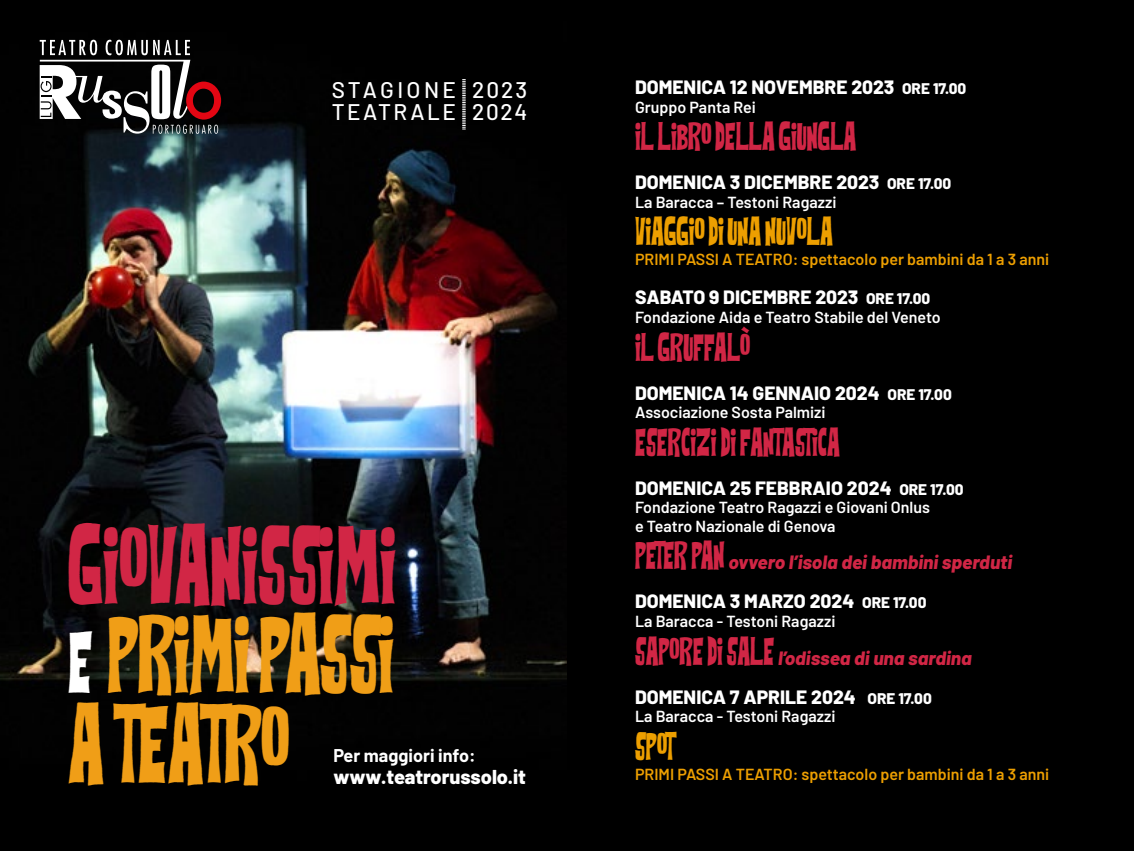
<style>
.page{position:relative;width:1134px;height:851px;background:#fff}
.page>*{position:absolute;margin:0;border:0;box-sizing:border-box;transform-origin:0 0}
.t1{font:42.2px/89.4px "Flowers Kingdom";letter-spacing:-.02em;color:#f09e17;text-align:justify}
.t2{font:500 22.6px/22.6px "Barlow";letter-spacing:.11em;color:#fff}
.t3{font:500 22.6px/22.6px "Barlow";letter-spacing:.08em;color:#fff}
.t4{font:800 20px "Barlow";color:#fff}
.t5{font:800 19.2px "Barlow";color:#fff}
.t6{font:italic 800 19.2px/39.2px "Barlow";color:#d12645}
.t7{font:700 18px "Barlow";color:#fff}
.t8{font:600 16px/18.4px "Barlow";color:#fff}
.t9{font:600 16px "Barlow";color:#ed9f00}
.t10{font:15px "Flowers Kingdom";color:#d12645}
.t11{font:15px "Flowers Kingdom";color:#ed9f00}
.s1{font-size:15.4px}
.s2{font-family:"Flowers Kingdom";font-weight:400;font-style:normal;font-size:15px}
.s3{font-style:normal;color:#fff}
.s4{font-style:normal;font-size:15.4px;color:#fff}
.s5{font-family:"Flowers Kingdom";font-weight:400;font-style:normal;font-size:17.2px}
.s6{color:#d12645}
.s7{font-size:33.8px;color:#fff}
</style>
<div class="page">
<img style="left:0;top:0;width:567px;height:850px">
<svg style="left:462px;top:79px;width:4px;height:51px"></svg>
<svg style="left:40px;top:40px;width:181px;height:94px"></svg>
<div style="left:567px;top:0;width:567px;height:850px;background:#000"></div>
<h2 class="t2" style="left:332px;top:76px;width:126px">STAGIONE<br>TEATRALE</h2>
<h2 class="t3" style="left:472px;top:76px;width:57px">2023<br>2024</h2>
<p class="t5" style="left:635px;top:73px;width:333px">DOMENICA 12 NOVEMBRE 2023 <span class="s1">ORE 17.00</span></p>
<p class="t8" style="left:635px;top:96px;width:122px">Gruppo Panta Rei</p>
<p class="t10" style="left:635px;top:136px;width:223px">IL LIBRO DELLA GIUNGLA</p>
<p class="t5" style="left:635px;top:168px;width:318px">DOMENICA 3 DICEMBRE 2023 <span class="s1">ORE 17.00</span></p>
<p class="t8" style="left:635px;top:191px;width:203px">La Baracca – Testoni Ragazzi</p>
<p class="t11" style="left:635px;top:231px;width:199px">VIAGGIO DI UNA NUVOLA</p>
<p class="t9" style="left:635px;top:248px;width:416px">PRIMI PASSI A TEATRO: spettacolo per bambini da 1 a 3 anni</p>
<p class="t5" style="left:635px;top:283px;width:297px">SABATO 9 DICEMBRE 2023 <span class="s1">ORE 17.00</span></p>
<p class="t8" style="left:635px;top:306px;width:307px">Fondazione Aida e Teatro Stabile del Veneto</p>
<p class="t10" style="left:635px;top:346px;width:119px">IL GRUFFALÒ</p>
<p class="t5" style="left:635px;top:378px;width:318px">DOMENICA 14 GENNAIO 2024 <span class="s1">ORE 17.00</span></p>
<p class="t8" style="left:635px;top:402px;width:192px">Associazione Sosta Palmizi</p>
<p class="t10" style="left:635px;top:441px;width:206px">ESERCIZI DI FANTASTICA</p>
<p class="t5" style="left:635px;top:473px;width:330px">DOMENICA 25 FEBBRAIO 2024 <span class="s1">ORE 17.00</span></p>
<p class="t8" style="left:635px;top:497px;width:296px">Fondazione Teatro Ragazzi e Giovani Onlus e Teatro Nazionale di Genova</p>
<p class="t6" style="left:635px;top:541px;width:379px"><span class="s2">PETER PAN</span> ovvero l’isola dei bambini sperduti<br><span class="s3">DOMENICA 3 MARZO 2024</span> <span class="s4">ORE 17.00</span></p>
<p class="t8" style="left:635px;top:610px;width:202px">La Baracca - Testoni Ragazzi</p>
<p class="t6" style="left:635px;top:636px;width:390px"><span class="s2">SAPORE DI SALE</span> l’odissea di una sardina <span class="s5">diverrà<br></span><span class="s3">DOMENICA 7 APRILE 2024</span> <span class="s4">ORE 17.00</span></p>
<p class="t8" style="left:635px;top:705px;width:202px">La Baracca - Testoni Ragazzi</p>
<p class="t11" style="left:635px;top:745px;width:43px">SPOT</p>
<p class="t9" style="left:635px;top:762px;width:416px">PRIMI PASSI A TEATRO: spettacolo per bambini da 1 a 3 anni</p>
<h1 class="t1" style="left:68px;top:544px;width:330px"><span class="s6">GIOVANISSIMI </span><span class="s7">E</span> PRIMI PASSI A TEATRO</h1>
<p class="t7" style="left:333px;top:741px;width:144px">Per maggiori info:</p>
<p class="t4" style="left:333px;top:761px;width:194px">www.teatrorussolo.it</p>
</div>
